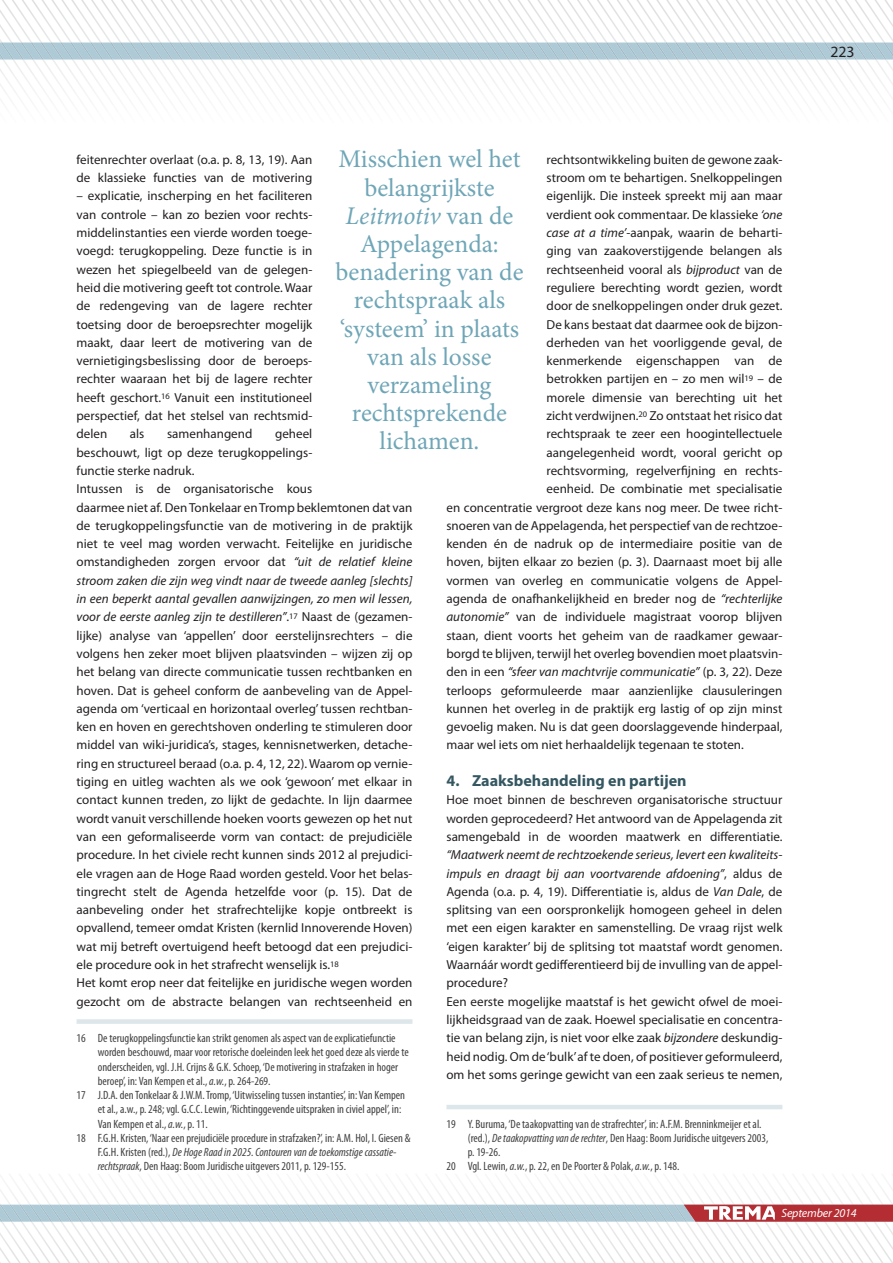
<style>
.page{position:relative;width:893px;height:1263px;background:#fff}
.page>*{position:absolute;margin:0;border:0;box-sizing:border-box;transform-origin:0 0}
.t1{font:25.5px/28.2px "Minion Pro";color:#6fa6b7;text-align:center}
.t2{font:700 16.05px "Myriad Pro";color:#355761}
.t3{font:15.75px "Myriad Pro";color:#231f20}
.t4{font:13.05px/18.3px "Myriad Pro";color:#231f20}
.t5{font:italic 13.05px "Myriad Pro";color:#231f20}
.t6{font:condensed 12px "Myriad Pro";color:#404041}
.t7{font:italic condensed 12px "Myriad Pro";color:#404041}
.t8{font:italic 12px "Myriad Pro";letter-spacing:-.015em;color:#fff}
.s1{font-style:italic}
.s2{font-style:normal}
</style>
<div class="page">
<svg style="left:0;top:0;width:893px;height:95px"></svg>
<svg style="left:0;top:1183px;width:893px;height:80px"></svg>
<div style="left:77px;top:1019px;width:335px;height:5px;background:#dce6eb"></div>
<hr style="left:446px;top:1105px;width:336px;height:4px;background:#dce6eb">
<h1 class="t1" style="left:335px;top:147px;width:190px">Misschien wel het belangrijkste<br><span class="s1">Leitmotiv</span> van de<br>Appelagenda: benadering van de rechtspraak als ‘systeem’ in plaats van als losse verzameling rechtsprekende lichamen.</h1>
<p class="t4" style="left:77px;top:152px;width:237px">feitenrechter overlaat (o.a. p. 8, 13, 19). Aan de klassieke functies van de motivering</p>
<p class="t4" style="left:77px;top:188px;width:237px;text-align:justify">– explicatie, inscherping en het faciliteren van controle – kan zo bezien voor rechts&shy;middelinstanties een vierde worden toege&shy;voegd: terugkoppeling. Deze functie is in wezen het spiegelbeeld van de gelegen&shy;heid die motivering geeft tot controle. Waar de redengeving van de lagere rechter toetsing door de beroepsrechter mogelijk maakt, daar leert de motivering van de vernietigingsbeslissing door de beroeps&shy;rechter waaraan het bij de lagere rechter heeft geschort.<sup>16</sup> Vanuit een institutioneel perspectief, dat het stelsel van rechtsmid&shy;delen</p>
<p class="t4" style="left:547px;top:152px;width:237px">rechtsontwikkeling buiten de gewone zaak-</p>
<p class="t4" style="left:547px;top:170px;width:237px">stroom om te behartigen. Snelkoppelingen</p>
<p class="t4" style="left:547px;top:188px;width:237px">eigenlijk. Die insteek spreekt mij aan maar</p>
<p class="t4" style="left:547px;top:207px;width:237px">verdient ook commentaar. De klassieke <span class="s1">‘one</span></p>
<p class="t4" style="left:547px;top:225px;width:237px"><span class="s1">case at a time’</span>-aanpak, waarin de beharti-</p>
<p class="t4" style="left:547px;top:243px;width:237px">ging van zaakoverstijgende belangen als</p>
<p class="t4" style="left:547px;top:261px;width:237px">rechtseenheid vooral als <span class="s1">bijproduct</span> van de</p>
<p class="t4" style="left:547px;top:280px;width:237px">reguliere berechting wordt gezien, wordt</p>
<p class="t4" style="left:547px;top:298px;width:237px">door de snelkoppelingen onder druk gezet.</p>
<p class="t4" style="left:547px;top:316px;width:237px">De kans bestaat dat daarmee ook de bijzon-</p>
<p class="t4" style="left:547px;top:335px;width:237px">derheden van het voorliggende geval, de</p>
<p class="t4" style="left:547px;top:353px;width:237px">kenmerkende eigenschappen van de</p>
<p class="t4" style="left:547px;top:371px;width:237px">betrokken partijen en – zo men wil<sup>19</sup> – de</p>
<p class="t4" style="left:547px;top:390px;width:237px">morele dimensie van berechting uit het</p>
<p class="t4" style="left:547px;top:408px;width:237px">zicht verdwijnen.<sup>20</sup> Zo ontstaat het risico dat</p>
<p class="t4" style="left:547px;top:426px;width:237px">rechtspraak te zeer een hoogintellectuele</p>
<p class="t4" style="left:547px;top:444px;width:237px">aangelegenheid wordt, vooral gericht op</p>
<p class="t4" style="left:547px;top:463px;width:237px">rechtsvorming, regelverfijning en rechts-</p>
<p class="t4" style="left:547px;top:481px;width:237px">eenheid. De combinatie met specialisatie</p>
<p class="t4" style="left:446px;top:499px;width:337px">en concentratie vergroot deze kans nog meer. De twee richt-</p>
<p class="t4" style="left:446px;top:518px;width:337px">snoeren van de Appelagenda, het perspectief van de rechtzoe-</p>
<p class="t4" style="left:446px;top:536px;width:337px">kenden én de nadruk op de intermediaire positie van de</p>
<p class="t4" style="left:446px;top:554px;width:337px">hoven, bijten elkaar zo bezien (p. 3). Daarnaast moet bij alle</p>
<p class="t4" style="left:446px;top:572px;width:337px">vormen van overleg en communicatie volgens de Appel-</p>
<p class="t4" style="left:446px;top:591px;width:337px">agenda de onafhankelijkheid en breder nog de <span class="s1">“rechterlijke</span></p>
<p class="t4" style="left:446px;top:609px;width:337px"><span class="s1">autonomie”</span> van de individuele magistraat voorop blijven</p>
<p class="t4" style="left:446px;top:627px;width:338px">staan, dient voorts het geheim van de raadkamer gewaar-</p>
<p class="t4" style="left:446px;top:646px;width:337px">borgd te blijven, terwijl het overleg bovendien moet plaatsvin-</p>
<p class="t5" style="left:446px;top:667px;width:337px"><span class="s2">den in een</span> “sfeer van machtvrije communicatie” <span class="s2">(p. 3, 22). Deze</span></p>
<p class="t4" style="left:446px;top:682px;width:337px">terloops geformuleerde maar aanzienlijke clausuleringen</p>
<p class="t4" style="left:446px;top:701px;width:337px">kunnen het overleg in de praktijk erg lastig of op zijn minst</p>
<p class="t4" style="left:446px;top:719px;width:337px">gevoelig maken. Nu is dat geen doorslaggevende hinderpaal,</p>
<p class="t4" style="left:446px;top:737px;width:299px">maar wel iets om niet herhaaldelijk tegenaan te stoten.</p>
<p class="t2" style="left:446px;top:775px;width:242px">4. Zaaksbehandeling en partijen</p>
<p class="t4" style="left:446px;top:792px;width:337px;text-align:justify">Hoe moet binnen de beschreven organisatorische structuur worden geprocedeerd? Het antwoord van de Appelagenda zit samengebald in de woorden maatwerk en differentiatie.</p>
<p class="t4" style="left:446px;top:847px;width:337px"><span class="s1">“Maatwerk neemt de rechtzoekende serieus, levert een kwaliteits&shy;impuls en draagt bij aan voortvarende afdoening”</span>, aldus de Agenda (o.a. p. 4, 19). Differentiatie is, aldus de <span class="s1">Van Dale</span>, de splitsing van een oorspronkelijk homogeen geheel in delen met een eigen karakter en samenstelling. De vraag rijst welk ‘eigen karakter’ bij de splitsing tot maatstaf wordt genomen.<br>Waarnáár wordt gedifferentieerd bij de invulling van de appel&shy;procedure?<br>Een eerste mogelijke maatstaf is het gewicht ofwel de moei&shy;lijkheidsgraad van de zaak. Hoewel specialisatie en concentra&shy;tie van belang zijn, is niet voor elke zaak <span class="s1">bijzondere</span> deskundig&shy;heid nodig. Om de ‘bulk’ af te doen, of positiever geformuleerd, om het soms geringe gewicht van een zaak serieus te nemen,</p>
<p class="t6" style="left:446px;top:1119px;width:316px">19 Y. Buruma, ‘De taakopvatting van de strafrechter’, in: A.F.M. Brenninkmeijer et al.</p>
<p class="t6" style="left:468px;top:1133px;width:302px">(red.), <span class="s1">De taakopvatting van de rechter</span>, Den Haag: Boom Juridische uitgevers 2003,</p>
<p class="t6" style="left:468px;top:1147px;width:34px">p. 19-26.</p>
<p class="t6" style="left:446px;top:1162px;width:234px">20 Vgl. Lewin, <span class="s1">a.w.</span>, p. 22, en De Poorter &amp; Polak, <span class="s1">a.w.</span>, p. 148.</p>
<p class="t4" style="left:77px;top:426px;width:337px;text-indent:199px">geheel<br>beschouwt, ligt op deze terugkoppelings-<br>functie sterke nadruk.<br>Intussen is de organisatorische kous<br>daarmee niet af. Den Tonkelaar en Tromp beklemtonen dat van de terugkoppelingsfunctie van de motivering in de praktijk niet te veel mag worden verwacht. Feitelijke en juridische omstandigheden zorgen ervoor dat <span class="s1">“uit de relatief kleine stroom zaken die zijn weg vindt naar de tweede aanleg [slechts] in een beperkt aantal gevallen aanwijzingen, zo men wil lessen, voor de eerste aanleg zijn te destilleren”</span>.<sup>17</sup> Naast de (gezamen&shy;lijke) analyse van ‘appellen’ door eerstelijnsrechters – die volgens hen zeker moet blijven plaatsvinden – wijzen zij op het belang van directe communicatie tussen rechtbanken en hoven. Dat is geheel conform de aanbeveling van de Appel&shy;agenda om ‘verticaal en horizontaal overleg’ tussen rechtban&shy;ken en hoven en gerechtshoven onderling te stimuleren door middel van wiki-juridica’s, stages, kennisnetwerken, detache&shy;ring en structureel beraad (o.a. p. 4, 12, 22). Waarom op vernie&shy;tiging en uitleg wachten als we ook ‘gewoon’ met elkaar in contact kunnen treden, zo lijkt de gedachte. In lijn daarmee wordt vanuit verschillende hoeken voorts gewezen op het nut van een geformaliseerde vorm van contact: de prejudiciële procedure. In het civiele recht kunnen sinds 2012 al prejudici&shy;ele vragen aan de Hoge Raad worden gesteld. Voor het belas&shy;tingrecht stelt de Agenda hetzelfde voor (p. 15). Dat de aan beveling onder het strafrechtelijke kopje ontbreekt is opvallend, temeer omdat Kristen (kernlid Innoverende Hoven) wat mij betreft overtuigend heeft betoogd dat een prejudici&shy;ele procedure ook in het strafrecht wenselijk is.<sup>18<br></sup>Het komt erop neer dat feitelijke en juridische wegen worden gezocht om de abstracte belangen van rechtseenheid en</p>
<p class="t6" style="left:77px;top:1034px;width:321px">16 De terugkoppelingsfunctie kan strikt genomen als aspect van de explicatiefunctie</p>
<p class="t6" style="left:98px;top:1048px;width:312px">worden beschouwd, maar voor retorische doeleinden leek het goed deze als vierde te</p>
<p class="t6" style="left:98px;top:1062px;width:302px">onderscheiden, vgl. J.H. Crijns &amp; G.K. Schoep, ‘De motivering in strafzaken in hoger</p>
<p class="t6" style="left:98px;top:1076px;width:174px">beroep’, in: Van Kempen et al., <span class="s1">a.w.</span>, p. 264-269.</p>
<p class="t6" style="left:77px;top:1090px;width:330px">17 J.D.A. den Tonkelaar &amp; J.W.M. Tromp, ‘Uitwisseling tussen instanties’, in: Van Kempen</p>
<p class="t6" style="left:98px;top:1105px;width:305px">et al., a.w., p. 248; vgl. G.C.C. Lewin, ‘Richtinggevende uitspraken in civiel appel’, in:</p>
<p class="t6" style="left:98px;top:1119px;width:111px">Van Kempen et al., <span class="s1">a.w.</span>, p. 11.</p>
<p class="t6" style="left:77px;top:1133px;width:336px">18 F.G.H. Kristen, ‘Naar een prejudiciële procedure in strafzaken?’, in: A.M. Hol, I. Giesen &amp;</p>
<p class="t7" style="left:98px;top:1147px;width:300px"><span class="s2">F.G.H. Kristen (red.),</span> De Hoge Raad in 2025. Contouren van de toekomstige cassatie-</p>
<p class="t6" style="left:98px;top:1162px;width:250px"><span class="s1">rechtspraak</span>, Den Haag: Boom Juridische uitgevers 2011, p. 129-155.</p>
<p class="t4" style="left:130px;top:426px;width:16px">als</p>
<p class="t4" style="left:167px;top:426px;width:87px">samenhangend</p>
<p class="t3" style="left:830px;top:46px;width:26px">223</p>
<p class="t8" style="left:781px;top:1208px;width:77px">September 2014</p>
</div>
